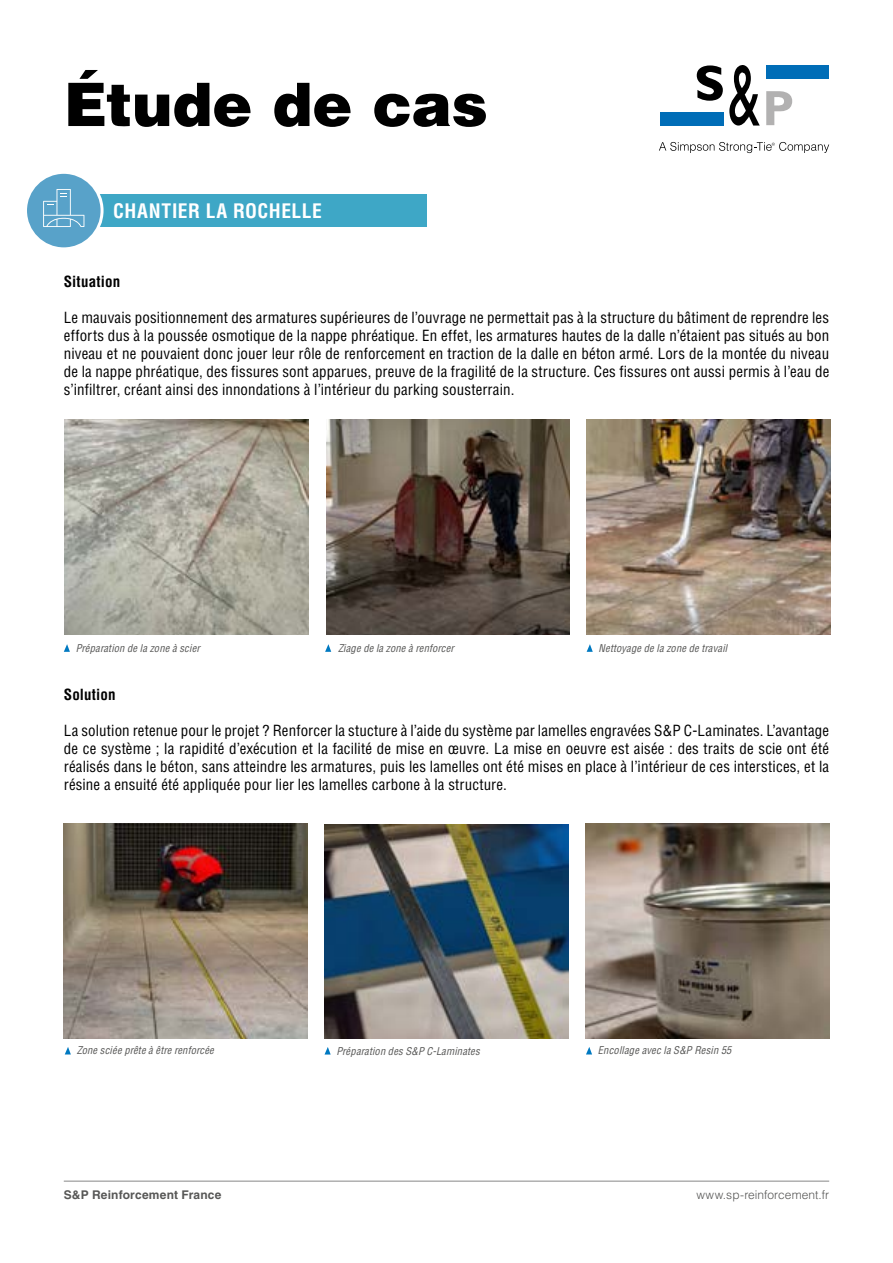
<style>
.page{position:relative;width:893px;height:1263px;background:#fff}
.page>*{position:absolute;margin:0;border:0;box-sizing:border-box;transform-origin:0 0}
.t1{font:900 60px "Helvetica LT Std";letter-spacing:-.01em;color:#000}
.t2{font:700 condensed 19.5px "Helvetica LT Std";letter-spacing:.025em;color:#fff}
.t3{font:condensed 15px/18px "Helvetica LT Std";letter-spacing:.01em;color:#000;text-align:justify}
.t4{font:700 condensed 15px "Helvetica LT Std";letter-spacing:.01em;color:#000}
.t5{font:300 12px "Helvetica LT Std";letter-spacing:.005em;color:#575756}
.t6{font:700 12px "Helvetica LT Std";letter-spacing:.015em;color:#575756}
.t7{font:italic condensed 10.5px "Helvetica LT Std";letter-spacing:.02em;color:#575756}
</style>
<div class="page">
<div style="left:660px;top:112px;width:63px;height:13px;background:#006db7"></div>
<div style="left:766px;top:65px;width:63px;height:13px;background:#006db7"></div>
<svg style="left:697px;top:65px;width:26px;height:36px"></svg>
<svg style="left:729px;top:65px;width:31px;height:61px"></svg>
<svg style="left:766px;top:91px;width:26px;height:34px"></svg>
<svg style="left:659px;top:142px;width:170px;height:11px"></svg>
<hr style="left:64px;top:1181px;width:765px;height:1px;background:#878787">
<div style="left:75px;top:194px;width:351px;height:33px;background:#3ea7c6"></div>
<div style="left:26px;top:172px;width:76px;height:77px;background:#58a2c9;border-radius:50%"></div>
<svg style="left:43px;top:189px;width:41px;height:38px"></svg>
<div style="left:24px;top:171px;width:80px;height:79px;border:3px solid #fff;border-radius:50%"></div>
<img style="left:65px;top:420px;width:243px;height:214px">
<img style="left:586px;top:823px;width:243px;height:215px">
<img style="left:325px;top:824px;width:243px;height:214px">
<svg style="left:64px;top:644px;width:6px;height:8px"></svg>
<svg style="left:586px;top:1047px;width:6px;height:7px"></svg>
<img style="left:326px;top:420px;width:243px;height:214px">
<img style="left:64px;top:823px;width:243px;height:215px">
<img style="left:586px;top:420px;width:244px;height:214px">
<svg style="left:325px;top:644px;width:6px;height:8px"></svg>
<svg style="left:587px;top:644px;width:6px;height:8px"></svg>
<svg style="left:65px;top:1047px;width:6px;height:7px"></svg>
<svg style="left:325px;top:1047px;width:6px;height:7px"></svg>
<h1 class="t1" style="left:64px;top:65px;width:426px">Étude de cas</h1>
<h2 class="t2" style="left:113px;top:198px;width:210px">CHANTIER LA ROCHELLE</h2>
<p class="t4" style="left:64px;top:272px;width:58px">Situation</p>
<p class="t3" style="left:64px;top:309px;width:767px">Le mauvais positionnement des armatures supérieures de l’ouvrage ne permettait pas à la structure du bâtiment de reprendre les efforts dus à la poussée osmotique de la nappe phréatique. En effet, les armatures hautes de la dalle n’étaient pas situés au bon niveau et ne pouvaient donc jouer leur rôle de renforcement en traction de la dalle en béton armé. Lors de la montée du niveau de la nappe phréatique, des fissures sont apparues, preuve de la fragilité de la structure. Ces fissures ont aussi permis à l’eau de s’infiltrer, créant ainsi des innondations à l’intérieur du parking sousterrain.</p>
<p class="t7" style="left:76px;top:641px;width:126px">Préparation de la zone à scier</p>
<p class="t7" style="left:338px;top:641px;width:117px">Ziage de la zone à renforcer</p>
<p class="t7" style="left:599px;top:641px;width:130px">Nettoyage de la zone de travail</p>
<p class="t4" style="left:64px;top:685px;width:53px">Solution</p>
<p class="t3" style="left:64px;top:721px;width:767px">La solution retenue pour le projet ? Renforcer la stucture à l’aide du système par lamelles engravées S&amp;P C-Laminates. L’avantage de ce système ; la rapidité d’exécution et la facilité de mise en œuvre. La mise en oeuvre est aisée : des traits de scie ont été réalisés dans le béton, sans atteindre les armatures, puis les lamelles ont été mises en place à l’intérieur de ces interstices, et la résine a ensuité été appliquée pour lier les lamelles carbone à la structure.</p>
<p class="t7" style="left:77px;top:1044px;width:139px">Zone sciée prête à être renforcée</p>
<p class="t7" style="left:336px;top:1044px;width:145px">Préparation des S&amp;P C-Laminates</p>
<p class="t7" style="left:598px;top:1044px;width:135px">Encollage avec la S&amp;P Resin 55</p>
<p class="t6" style="left:64px;top:1188px;width:159px">S&amp;P Reinforcement France</p>
<p class="t5" style="left:696px;top:1188px;width:134px">www.sp-reinforcement.fr</p>
</div>
